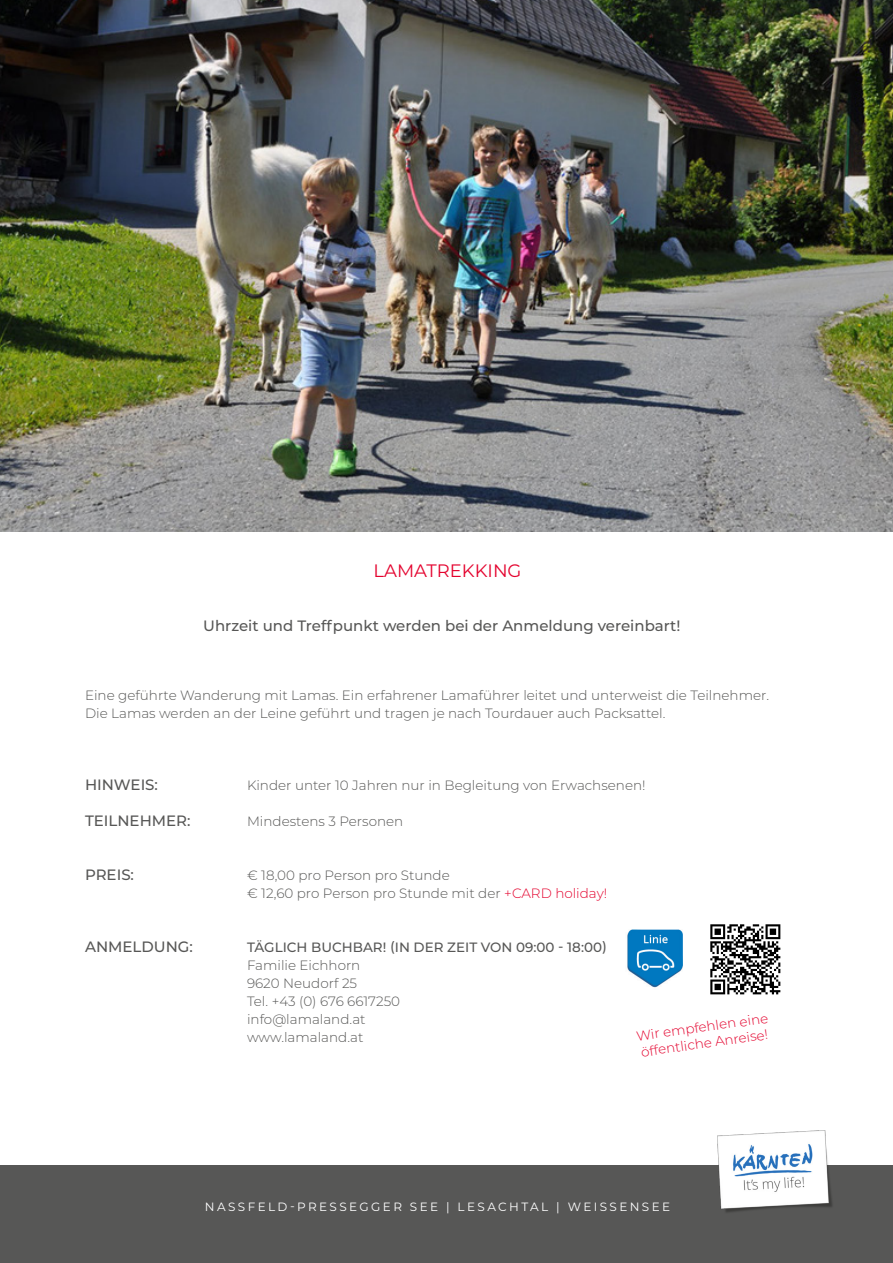
<style>
.page{position:relative;width:893px;height:1263px;background:#fff}
.page>*{position:absolute;margin:0;border:0;box-sizing:border-box;transform-origin:0 0}
.t1{font:18px "Montserrat";color:#e4032e}
.t2{font:500 15px "Montserrat";color:#575756}
.t3{font:300 13.5px/18px "Montserrat";color:#575756}
.t4{font:500 13.5px "Montserrat";color:#575756}
.t5{font:300 13.5px/16.2px "Montserrat";color:#e4032e}
.t6{font:12px "Montserrat";letter-spacing:.2em;color:#fff}
.s1{color:#e4032e}
</style>
<div class="page">
<div style="left:0;top:1165px;width:893px;height:98px;background:#575756"></div>
<img style="left:627px;top:929px;width:56px;height:59px">
<img style="left:0;top:0;width:893px;height:531px">
<img style="left:717px;top:1130px;width:115px;height:83px">
<img style="left:710px;top:924px;width:71px;height:71px">
<p class="t1" style="left:374px;top:558px;width:149px">LAMATREKKING</p>
<p class="t2" style="left:203px;top:615px;width:479px">Uhrzeit und Treffpunkt werden bei der Anmeldung vereinbart!</p>
<p class="t3" style="left:85px;top:685px;width:685px">Eine geführte Wanderung mit Lamas. Ein erfahrener Lamaführer leitet und unterweist die Teilnehmer.<br>Die Lamas werden an der Leine geführt und tragen je nach Tourdauer auch Packsattel.</p>
<p class="t2" style="left:85px;top:774px;width:74px">HINWEIS:</p>
<p class="t3" style="left:247px;top:775px;width:400px">Kinder unter 10 Jahren nur in Begleitung von Erwachsenen!</p>
<p class="t2" style="left:85px;top:810px;width:107px">TEILNEHMER:</p>
<p class="t3" style="left:247px;top:811px;width:158px">Mindestens 3 Personen</p>
<p class="t2" style="left:85px;top:864px;width:50px">PREIS:</p>
<p class="t3" style="left:247px;top:865px;width:204px">€ 18,00 pro Person pro Stunde</p>
<p class="t3" style="left:247px;top:883px;width:362px">€ 12,60 pro Person pro Stunde mit der <span class="s1">+CARD holiday!</span></p>
<p class="t2" style="left:85px;top:936px;width:109px">ANMELDUNG:</p>
<p class="t4" style="left:247px;top:937px;width:361px">TÄGLICH BUCHBAR! (IN DER ZEIT VON 09:00 - 18:00)</p>
<p class="t3" style="left:247px;top:955px;width:115px">Familie Eichhorn</p>
<p class="t3" style="left:247px;top:973px;width:112px">9620 Neudorf 25</p>
<p class="t3" style="left:247px;top:991px;width:155px">Tel. +43 (0) 676 6617250</p>
<p class="t3" style="left:247px;top:1009px;width:120px">info@lamaland.at</p>
<p class="t3" style="left:247px;top:1027px;width:118px">www.lamaland.at</p>
<p class="t5" style="left:635px;top:1028px;width:134px;rotate:-8deg">Wir empfehlen eine öffentliche Anreise!</p>
<p class="t6" style="left:205px;top:1198px;width:467px">NASSFELD-PRESSEGGER SEE | LESACHTAL | WEISSENSEE</p>
</div>
